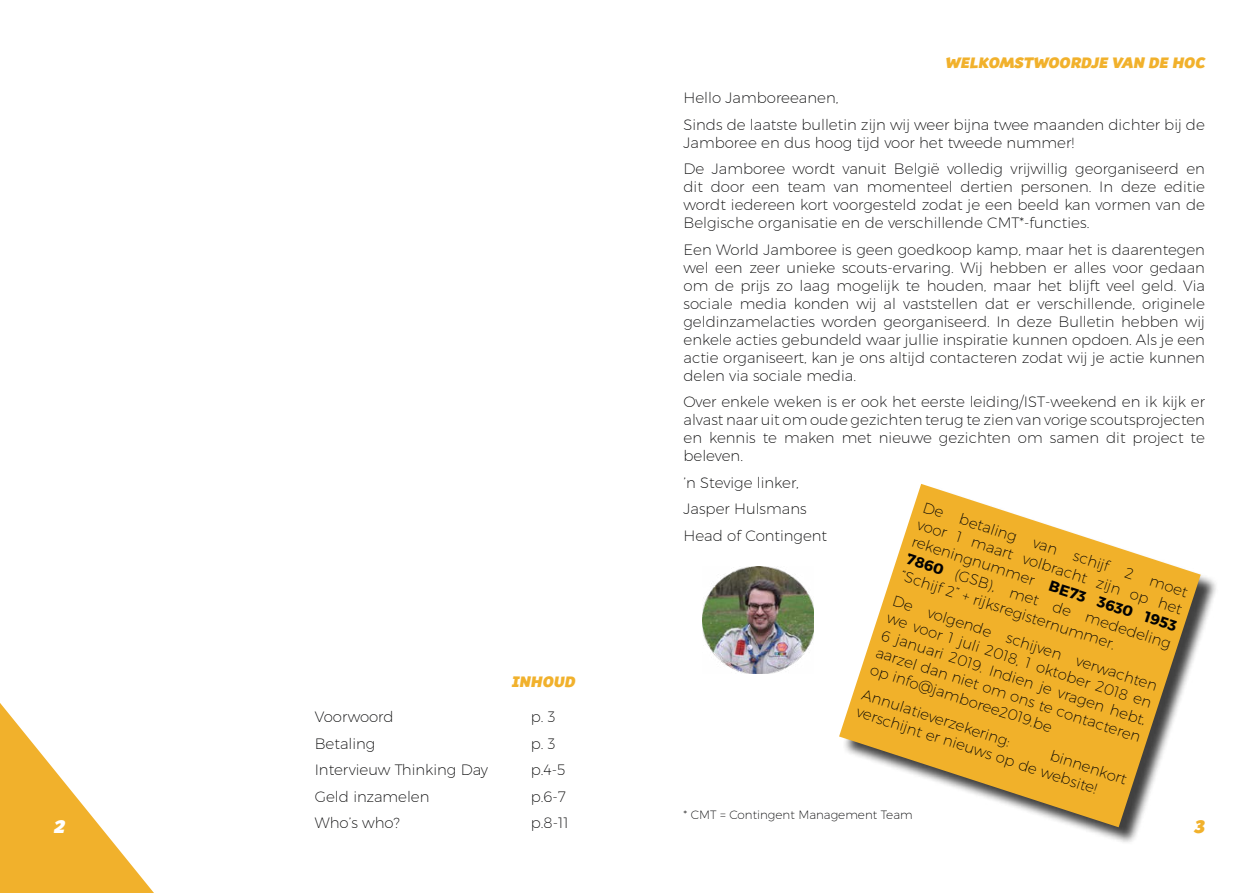
<style>
.page{position:relative;width:1259px;height:893px;background:#fff}
.page>*{position:absolute;margin:0;border:0;box-sizing:border-box;transform-origin:0 0}
.t1{font:18px "Souses";color:#fff}
.t2{font:18px "Souses";color:#f1b12c}
.t3{font:15px/18px "Trueno Ult Lt";color:#020203;text-align:justify}
.t4{font:15px "Souses";color:#f1b12c}
.t5{font:15px "Trueno Bd";color:#020203}
.t6{font:12px "Trueno Ult Lt";color:#020203}
.s1{font-family:"Trueno Bd"}
</style>
<div class="page">
<svg style="left:0;top:703px;width:154px;height:190px;fill:#f1b12c"></svg>
<div style="left:842px;top:487px;width:377px;height:358px;background:#000;opacity:.75"></div>
<svg style="left:839px;top:484px;width:361px;height:343px;fill:#f1b12a"></svg>
<img style="left:702px;top:567px;width:112px;height:106px">
<p class="t4" style="left:945px;top:52px;width:261px">WELKOMSTWOORDJE VAN DE HOC</p>
<p class="t3" style="left:683px;top:84px;width:523px;line-height:26.5px">Hello Jamboreeanen,<br>Sinds de laatste bulletin zijn wij weer bijna twee maanden dichter bij de</p>
<p class="t3" style="left:683px;top:129px;width:523px;line-height:26.5px">Jamboree en dus hoog tijd voor het tweede nummer!<br>De Jamboree wordt vanuit België volledig vrijwillig georganiseerd en</p>
<p class="t3" style="left:683px;top:178px;width:523px">dit door een team van momenteel dertien personen. In deze editie wordt iedereen kort voorgesteld zodat je een beeld kan vormen van de Belgische organisatie en de verschillende CMT*-functies.</p>
<p class="t3" style="left:683px;top:240px;width:523px">Een World Jamboree is geen goedkoop kamp, maar het is daarentegen wel een zeer unieke scouts-ervaring. Wij hebben er alles voor gedaan om de prijs zo laag mogelijk te houden, maar het blijft veel geld. Via sociale media konden wij al vaststellen dat er verschillende, originele geldinzamelacties worden georganiseerd. In deze Bulletin hebben wij enkele acties gebundeld waar jullie inspiratie kunnen opdoen. Als je een actie organiseert, kan je ons altijd contacteren zodat wij je actie kunnen delen via sociale media.</p>
<p class="t3" style="left:683px;top:393px;width:523px">Over enkele weken is er ook het eerste leiding/IST-weekend en ik kijk er alvast naar uit om oude gezichten terug te zien van vorige scoutsprojecten en kennis te maken met nieuwe gezichten om samen dit project te beleven.</p>
<p class="t3" style="left:683px;top:469px;width:145px;line-height:26.5px;text-align:left">’n Stevige linker,<br>Jasper Hulsmans<br>Head of Contingent</p>
<p class="t3" style="left:926px;top:498px;width:279px;rotate:18deg">De betaling van schijf 2 moet voor 1 maart volbracht zijn op het rekeningnummer <span class="s1">BE73 3630 1953</span></p>
<p class="t5" style="left:909px;top:549px;width:40px;rotate:18deg">7860</p>
<p class="t3" style="left:958px;top:565px;width:228px;rotate:18deg">(GSB), met de mededeling</p>
<p class="t3" style="left:904px;top:566px;width:226px;rotate:18deg">“Schijf 2” + rijksregisternummer.</p>
<p class="t3" style="left:896px;top:591px;width:279px;rotate:18deg">De volgende schijven verwachten we voor 1 juli 2018, 1 oktober 2018 en 6 januari 2019. Indien je vragen hebt, aarzel dan niet om ons te contacteren op info@jamboree2019.be</p>
<p class="t4" style="left:512px;top:671px;width:65px">INHOUD</p>
<p class="t3" style="left:865px;top:685px;width:156px;rotate:18deg">Annulatieverzekering:</p>
<p class="t3" style="left:865px;top:685px;width:279px;text-indent:198px;rotate:18deg">binnenkort verschijnt er nieuws op de website!</p>
<p class="t3" style="left:315px;top:708px;width:80px">Voorwoord</p>
<p class="t3" style="left:531px;top:708px;width:26px">p. 3</p>
<p class="t3" style="left:315px;top:734px;width:62px">Betaling</p>
<p class="t3" style="left:531px;top:734px;width:26px">p. 3</p>
<p class="t3" style="left:315px;top:761px;width:175px">Intervieuw Thinking Day</p>
<p class="t3" style="left:531px;top:761px;width:36px">p.4-5</p>
<p class="t3" style="left:315px;top:787px;width:116px">Geld inzamelen</p>
<p class="t3" style="left:531px;top:787px;width:37px">p.6-7</p>
<p class="t3" style="left:315px;top:814px;width:87px">Who’s who?</p>
<p class="t3" style="left:531px;top:814px;width:39px">p.8-11</p>
<p class="t6" style="left:683px;top:808px;width:231px">* CMT = Contingent Management Team</p>
<p class="t1" style="left:54px;top:814px;width:12px">2</p>
<p class="t2" style="left:1195px;top:814px;width:12px">3</p>
</div>
